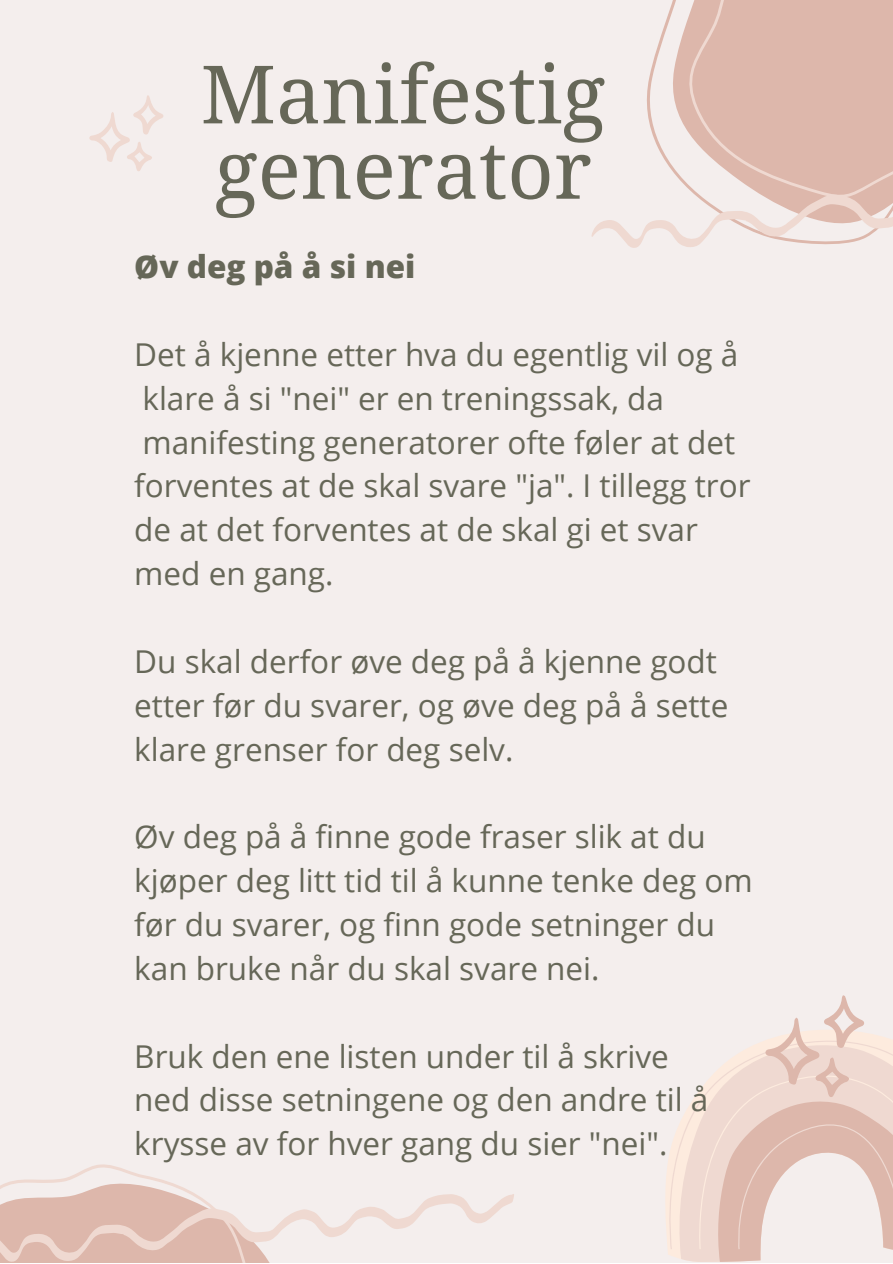
<style>
.page{position:relative;width:893px;height:1264px;background:#fff}
.page>*{position:absolute;margin:0;border:0;box-sizing:border-box;transform-origin:0 0}
.t1{font:80.4px/75.3px "Droid Serif";color:#666758}
.t2{font:31.5px/43.8px "Open Sans";color:#666758}
.t3{font:800 31.5px "Open Sans";color:#666758}
</style>
<div class="page">
<div style="left:0;top:0;width:892px;height:1262px;background:#f4eeed"></div>
<svg style="left:591px;top:0;width:301px;height:248px"></svg>
<svg style="left:0;top:1164px;width:514px;height:98px"></svg>
<svg style="left:668px;top:1070px;width:50px;height:191px;fill:#f3ded4"></svg>
<svg style="left:718px;top:995px;width:174px;height:266px"></svg>
<svg style="left:89px;top:95px;width:74px;height:76px"></svg>
<h1 class="t1" style="left:200px;top:58px;width:406px">Manifestig generator</h1>
<p class="t3" style="left:134px;top:244px;width:282px">Øv deg på å si nei</p>
<p class="t2" style="left:134px;top:331px;width:617px">Det å kjenne etter hva du egentlig vil og å klare å si "nei" er en treningssak, da manifesting generatorer ofte føler at det forventes at de skal svare "ja". I tillegg tror de at det forventes at de skal gi et svar med en gang.</p>
<p class="t2" style="left:134px;top:638px;width:595px">Du skal derfor øve deg på å kjenne godt etter før du svarer, og øve deg på å sette klare grenser for deg selv.</p>
<p class="t2" style="left:134px;top:814px;width:620px">Øv deg på å finne gode fraser slik at du kjøper deg litt tid til å kunne tenke deg om før du svarer, og finn gode setninger du kan bruke når du skal svare nei.</p>
<p class="t2" style="left:134px;top:1033px;width:575px">Bruk den ene listen under til å skrive ned disse setningene og den andre til å krysse av for hver gang du sier "nei".</p>
</div>
